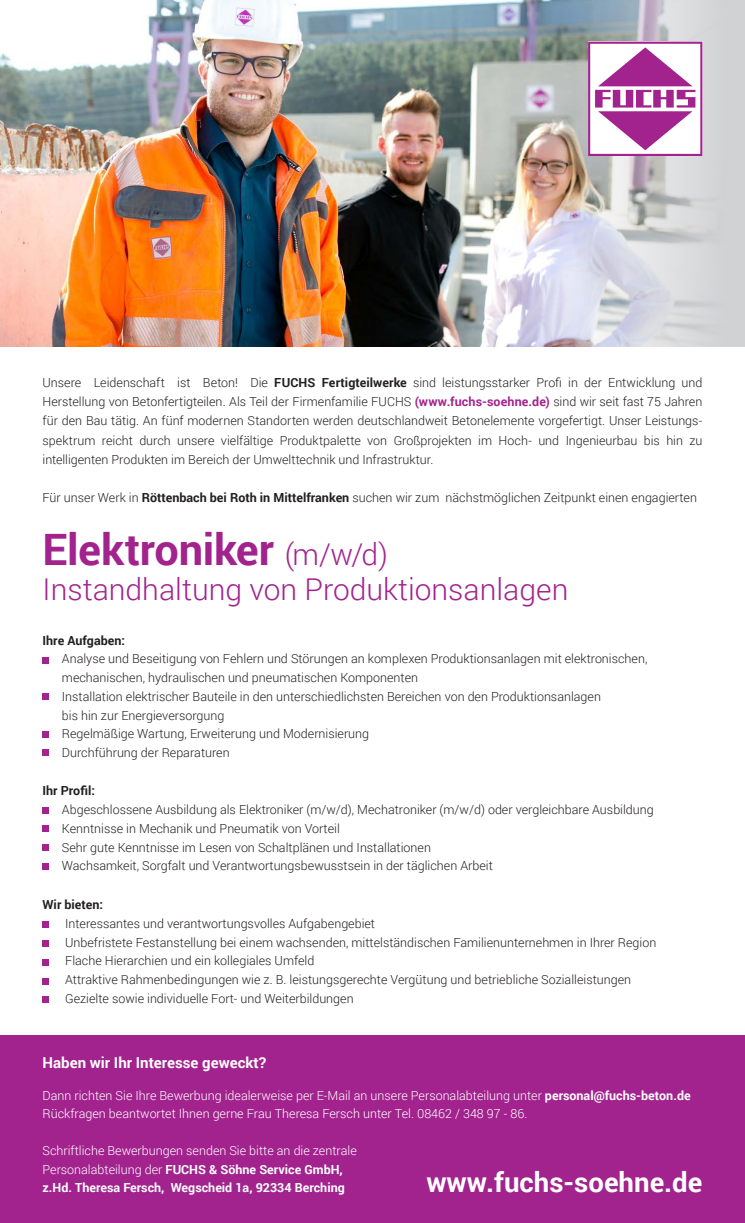
<style>
.page{position:relative;width:745px;height:1223px;background:#fff}
.page>*{position:absolute;margin:0;border:0;box-sizing:border-box;transform-origin:0 0}
.t1{font:700 43.25px "Roboto";letter-spacing:-.01em;color:#a2238e}
.t2{font:300 30px "Roboto";color:#a2238e}
.t3{font:700 27.5px "Roboto";color:#fff}
.Zwischenhead_LILA{font:700 15px "Roboto";color:#fff}
.Aufzählung_Stelle{font:300 12.5px/19.4px "Roboto";color:#231f20}
.t4{font:300 12.5px/18.8px "Roboto";color:#fff}
.Zwischenhead{font:700 12.5px "Roboto";color:#231f20}
.s1{font-weight:700}
.s2{font-weight:700;color:#a2238e}
.s3{font-weight:300;font-size:30px}
</style>
<div class="page">
<img style="left:0;top:0;width:551px;height:346px">
<svg style="left:43px;top:657px;width:6px;height:6px"></svg>
<div style="left:43px;top:693px;width:6px;height:7px;background:#a2238e"></div>
<svg style="left:43px;top:731px;width:6px;height:6px"></svg>
<div style="left:43px;top:749px;width:6px;height:7px;background:#a2238e"></div>
<div style="left:43px;top:807px;width:6px;height:7px;background:#a2238e"></div>
<svg style="left:43px;top:825px;width:6px;height:6px"></svg>
<svg style="left:43px;top:844px;width:6px;height:6px"></svg>
<div style="left:43px;top:862px;width:6px;height:7px;background:#a2238e"></div>
<div style="left:43px;top:921px;width:6px;height:7px;background:#a2238e"></div>
<svg style="left:43px;top:940px;width:6px;height:6px"></svg>
<svg style="left:43px;top:959px;width:6px;height:6px"></svg>
<div style="left:43px;top:977px;width:6px;height:7px;background:#a2238e"></div>
<div style="left:43px;top:996px;width:6px;height:7px;background:#a2238e"></div>
<div style="left:0;top:1035px;width:744px;height:187px;background:#a2238e"></div>
<svg style="left:551px;top:0;width:193px;height:346px;background:#cacace"></svg>
<svg style="left:587px;top:42px;width:115px;height:114px"></svg>
<p class="Aufzählung_Stelle" style="left:43px;top:372px;width:661px;text-align:justify">Unsere Leidenschaft ist Beton! Die <span class="s1">FUCHS Fertigteilwerke</span> sind leistungsstarker Profi in der Entwicklung und Herstellung von Betonfertigteilen. Als Teil der Firmenfamilie FUCHS <span class="s2">(www.fuchs-soehne.de)</span> sind wir seit fast 75 Jahren für den Bau tätig. An fünf modernen Standorten werden deutschlandweit Betonelemente vorgefertigt. Unser Leistungs&shy;spektrum reicht durch unsere vielfältige Produktpalette von Großprojekten im Hoch- und Ingenieurbau bis hin zu intelligenten Produkten im Bereich der Umwelttechnik und Infrastruktur.</p>
<p class="Aufzählung_Stelle" style="left:43px;top:488px;width:655px">Für unser Werk in <span class="s1">Röttenbach bei Roth in Mittelfranken</span> suchen wir zum nächstmöglichen Zeitpunkt einen engagierten</p>
<p class="t1" style="left:43px;top:519px;width:347px">Elektroniker <span class="s3">(m/w/d)</span></p>
<p class="t2" style="left:43px;top:568px;width:527px">Instandhaltung von Produktionsanlagen</p>
<p class="Zwischenhead" style="left:43px;top:631px;width:84px">Ihre Aufgaben:</p>
<p class="Aufzählung_Stelle" style="left:62px;top:649px;width:586px;line-height:18.8px">Analyse und Beseitigung von Fehlern und Störungen an komplexen Produktionsanlagen mit elektronischen, mechanischen, hydraulischen und pneumatischen Komponenten</p>
<p class="Aufzählung_Stelle" style="left:62px;top:686px;width:540px;line-height:18.8px">Installation elektrischer Bauteile in den unterschiedlichsten Bereichen von den Produktionsanlagen bis hin zur Energieversorgung</p>
<p class="Aufzählung_Stelle" style="left:62px;top:724px;width:308px">Regelmäßige Wartung, Erweiterung und Modernisierung</p>
<p class="Aufzählung_Stelle" style="left:62px;top:742px;width:169px">Durchführung der Reparaturen</p>
<p class="Zwischenhead" style="left:43px;top:782px;width:54px">Ihr Profil:</p>
<p class="Aufzählung_Stelle" style="left:62px;top:799px;width:593px">Abgeschlossene Ausbildung als Elektroniker (m/w/d), Mechatroniker (m/w/d) oder vergleichbare Ausbildung</p>
<p class="Aufzählung_Stelle" style="left:62px;top:818px;width:279px">Kenntnisse in Mechanik und Pneumatik von Vorteil</p>
<p class="Aufzählung_Stelle" style="left:62px;top:837px;width:370px">Sehr gute Kenntnisse im Lesen von Schaltplänen und Installationen</p>
<p class="Aufzählung_Stelle" style="left:62px;top:855px;width:432px">Wachsamkeit, Sorgfalt und Verantwortungsbewusstsein in der täglichen Arbeit</p>
<p class="Zwischenhead" style="left:43px;top:896px;width:62px">Wir bieten:</p>
<p class="Aufzählung_Stelle" style="left:65px;top:913px;width:311px">Interessantes und verantwortungsvolles Aufgabengebiet</p>
<p class="Aufzählung_Stelle" style="left:65px;top:932px;width:592px">Unbefristete Festanstellung bei einem wachsenden, mittelständischen Familienunternehmen in Ihrer Region</p>
<p class="Aufzählung_Stelle" style="left:65px;top:950px;width:250px">Flache Hierarchien und ein kollegiales Umfeld</p>
<p class="Aufzählung_Stelle" style="left:65px;top:969px;width:567px">Attraktive Rahmenbedingungen wie z. B. leistungsgerechte Vergütung und betriebliche Sozialleistungen</p>
<p class="Aufzählung_Stelle" style="left:65px;top:988px;width:290px">Gezielte sowie individuelle Fort- und Weiterbildungen</p>
<p class="Zwischenhead_LILA" style="left:43px;top:1052px;width:225px">Haben wir Ihr Interesse geweckt?</p>
<p class="t4" style="left:43px;top:1085px;width:649px">Dann richten Sie Ihre Bewerbung idealerweise per E-Mail an unsere Personalabteilung unter <span class="s1">personal@fuchs-beton.de<br></span>Rückfragen beantwortet Ihnen gerne Frau Theresa Fersch unter Tel. 08462 / 348 97 - 86.</p>
<p class="t4" style="left:43px;top:1140px;width:315px">Schriftliche Bewerbungen senden Sie bitte an die zentrale<br>Personalabteilung der <span class="s1">FUCHS &amp; Söhne Service GmbH, z.Hd. Theresa Fersch, Wegscheid 1a, 92334 Berching</span></p>
<p class="t3" style="left:426px;top:1163px;width:277px">www.fuchs-soehne.de</p>
</div>
